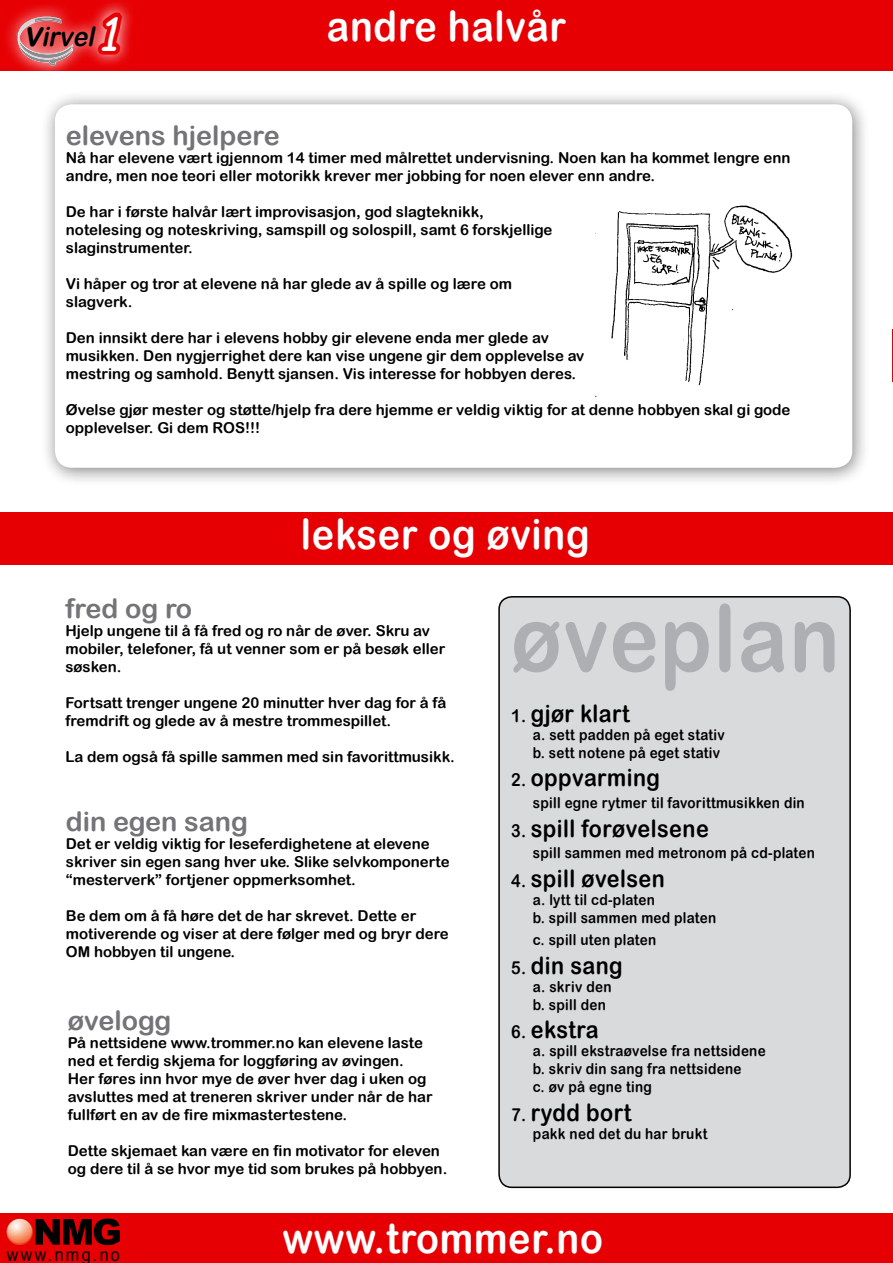
<style>
.page{position:relative;width:893px;height:1263px;background:#fff}
.page>*{position:absolute;margin:0;border:0;box-sizing:border-box;transform-origin:0 0}
.t1{font:93px "Arial Rounded MT Bold";letter-spacing:.02em;color:#aeafb2;scale:.9 1}
.t2{font:42px "Arial Rounded MT Bold";letter-spacing:.02em;color:#fff;scale:.9 1}
.t3{font:27px "Arial Rounded MT Bold";color:#747378}
.t4{font:italic 26.85px "Arial Rounded MT Bold";color:#000;scale:.92 1}
.t5{font:24px "Arial Rounded MT Bold";letter-spacing:.02em;color:#000;scale:.9 1}
.t6{font:18px "Arial";letter-spacing:.14em;color:#000;scale:.9 1}
.t7{font:15px/18px "Arial Rounded MT Bold";color:#000}
.t8{font:15px/18px "Arial Rounded MT Bold";letter-spacing:.02em;color:#000;scale:.9 1}
.s1{font-size:35.85px}
.s2{font-size:51.6px;color:#fff}
.s3{font-family:"Comic Sans MS";font-size:45.15px;color:#fff}
.s4{font-size:18px}
</style>
<div class="page">
<div style="left:40px;top:89px;width:830px;height:397px;background:#000;opacity:.5"></div>
<div style="left:55px;top:104px;width:797px;height:364px;background:#fff;border-radius:17px"></div>
<div style="left:0;top:0;width:893px;height:71px;background:#e60004"></div>
<svg style="left:7px;top:3px;width:124px;height:68px"></svg>
<svg style="left:17px;top:17px;width:56px;height:49px;background:#de696c"></svg>
<svg style="left:93px;top:7px;width:34px;height:98px"></svg>
<div style="left:1px;top:1213px;width:892px;height:50px;background:#e60004"></div>
<svg style="left:7px;top:1219px;width:26px;height:26px"></svg>
<svg style="left:7px;top:1219px;width:25px;height:24px"></svg>
<svg style="left:36px;top:1218px;width:84px;height:27px"></svg>
<div style="left:499px;top:597px;width:351px;height:590px;background:#d8dadc;border-radius:13px"></div>
<div style="left:498px;top:596px;width:353px;height:592px;border:2px solid #000;border-radius:13px"></div>
<hr style="left:892px;top:329px;width:1px;height:53px;background:#e60004">
<div style="left:0;top:512px;width:893px;height:53px;background:#e60004"></div>
<img style="left:595px;top:205px;width:198px;height:191px">
<h3 class="t4" style="left:23px;top:21px;width:121px"><span class="s1">v</span>irvel<span class="s2">1</span><span class="s3">1</span></h3>
<h2 class="t2" style="left:327px;top:1px;width:267px">andre halvår</h2>
<h3 class="t3" style="left:66px;top:120px;width:215px">elevens hjelpere</h3>
<p class="t7" style="left:66px;top:149px;width:726px">Nå har elevene vært igjennom 14 timer med målrettet undervisning. Noen kan ha kommet lengre enn andre, men noe teori eller motorikk krever mer jobbing for noen elever enn andre.</p>
<p class="t7" style="left:66px;top:203px;width:488px">De har i første halvår lært improvisasjon, god slagteknikk, notelesing og noteskriving, samspill og solospill, samt 6 forskjellige slaginstrumenter.</p>
<p class="t7" style="left:66px;top:275px;width:448px">Vi håper og tror at elevene nå har glede av å spille og lære om slagverk.</p>
<p class="t7" style="left:66px;top:329px;width:520px">Den innsikt dere har i elevens hobby gir elevene enda mer glede av musikken. Den nygjerrighet dere kan vise ungene gir dem opplevelse av mestring og samhold. Benytt sjansen. Vis interesse for hobbyen deres.</p>
<p class="t7" style="left:66px;top:401px;width:726px">Øvelse gjør mester og støtte/hjelp fra dere hjemme er veldig viktig for at denne hobbyen skal gi gode opplevelser. Gi dem ROS!!!</p>
<h2 class="t2" style="left:301px;top:510px;width:322px">lekser og øving</h2>
<h3 class="t3" style="left:65px;top:592px;width:128px">fred og ro</h3>
<p class="t7" style="left:65px;top:621px;width:382px">Hjelp ungene til å få fred og ro når de øver. Skru av mobiler, telefoner, få ut venner som er på besøk eller søsken.</p>
<p class="t7" style="left:65px;top:693px;width:382px">Fortsatt trenger ungene 20 minutter hver dag for å få fremdrift og glede av å mestre trommespillet.</p>
<p class="t7" style="left:65px;top:747px;width:391px">La dem også få spille sammen med sin favorittmusikk.</p>
<h3 class="t3" style="left:66px;top:805px;width:184px">din egen sang</h3>
<p class="t7" style="left:66px;top:834px;width:385px">Det er veldig viktig for leseferdighetene at elevene skriver sin egen sang hver uke. Slike selvkomponerte “mesterverk” fortjener oppmerksomhet.</p>
<p class="t7" style="left:66px;top:906px;width:384px">Be dem om å få høre det de har skrevet. Dette er motiverende og viser at dere følger med og bryr dere<br>OM hobbyen til ungene.</p>
<h3 class="t3" style="left:68px;top:1004px;width:105px">øvelogg</h3>
<p class="t7" style="left:68px;top:1033px;width:366px">På nettsidene www.trommer.no kan elevene laste ned et ferdig skjema for loggføring av øvingen.<br>Her føres inn hvor mye de øver hver dag i uken og avsluttes med at treneren skriver under når de har fullført en av de fire mixmastertestene.</p>
<p class="t7" style="left:68px;top:1141px;width:381px">Dette skjemaet kan være en fin motivator for eleven og dere til å se hvor mye tid som brukes på hobbyen.</p>
<h1 class="t1" style="left:511px;top:583px;width:367px">øveplan</h1>
<h3 class="t5" style="left:511px;top:699px;width:133px"><span class="s4">1.</span> gjør klart</h3>
<p class="t8" style="left:533px;top:725px;width:215px">a. sett padden på eget stativ b. sett notene på eget stativ</p>
<h3 class="t5" style="left:511px;top:764px;width:167px"><span class="s4">2.</span> oppvarming</h3>
<p class="t8" style="left:533px;top:793px;width:304px">spill egne rytmer til favorittmusikken din</p>
<h3 class="t5" style="left:511px;top:814px;width:221px"><span class="s4">3.</span> spill forøvelsene</h3>
<p class="t8" style="left:533px;top:844px;width:315px">spill sammen med metronom på cd-platen</p>
<h3 class="t5" style="left:511px;top:864px;width:172px"><span class="s4">4.</span> spill øvelsen</h3>
<p class="t8" style="left:533px;top:891px;width:205px">a. lytt til cd-platen<br>b. spill sammen med platen</p>
<p class="t8" style="left:533px;top:930px;width:139px">c. spill uten platen</p>
<h3 class="t5" style="left:511px;top:951px;width:126px"><span class="s4">5.</span> din sang</h3>
<p class="t8" style="left:533px;top:977px;width:89px">a. skriv den b. spill den</p>
<h3 class="t5" style="left:511px;top:1016px;width:99px"><span class="s4">6.</span> ekstra</h3>
<p class="t8" style="left:533px;top:1042px;width:260px">a. spill ekstraøvelse fra nettsidene b. skriv din sang fra nettsidene<br>c. øv på egne ting</p>
<h3 class="t5" style="left:511px;top:1098px;width:135px"><span class="s4">7.</span> rydd bort</h3>
<p class="t8" style="left:533px;top:1125px;width:195px">pakk ned det du har brukt</p>
<p class="t6" style="left:7px;top:1242px;width:127px">www.nmg.no</p>
<h2 class="t2" style="left:282px;top:1213px;width:358px">www.trommer.no</h2>
</div>
